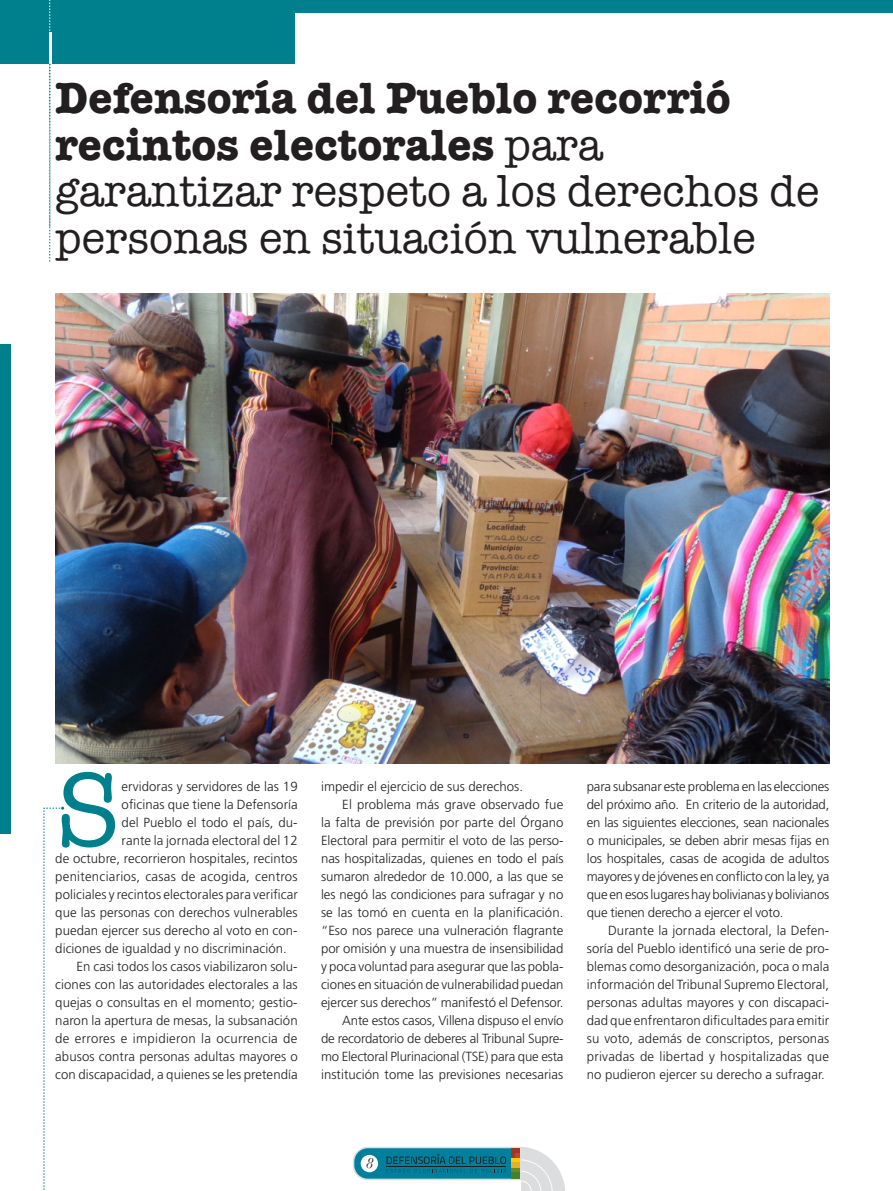
<style>
.page{position:relative;width:893px;height:1191px;background:#fff}
.page>*{position:absolute;margin:0;border:0;box-sizing:border-box;transform-origin:0 0}
.Texto_A{font:106.35px "American Typewriter";color:#007f8d}
.TITULO{font:45px/46.5px "American Typewriter";letter-spacing:.005em;color:#231f20}
.t1{font:italic 15px "Baskerville";color:#231f20}
.PARRAFO_1{font:300 13.2px/18px "Frutiger";letter-spacing:.005em;color:#231f20;text-align:justify}
.Texto_A-2{font:300 13.2px "Frutiger";letter-spacing:.005em;color:#231f20}
.s1{font-weight:700}
</style>
<div class="page">
<img style="left:55px;top:293px;width:774px;height:470px">
<svg style="left:353px;top:1147px;width:212px;height:44px"></svg>
<div style="left:0;top:0;width:295px;height:64px;background:#007f8d"></div>
<div style="left:232px;top:0;width:661px;height:13px;background:#007f8d"></div>
<div style="left:0;top:345px;width:11px;height:489px;background:#007f8d"></div>
<hr style="left:892px;top:64px;width:1px;height:1127px;background:#007f8d">
<svg style="left:43px;top:806px;width:21px;height:384px"></svg>
<svg style="left:49px;top:0;width:3px;height:261px"></svg>
<p class="TITULO" style="left:55px;top:74px;width:766px"><span class="s1">Defensoría del Pueblo recorrió recintos electorales</span> para garantizar respeto a los derechos de personas en situación vulnerable</p>
<p class="Texto_A" style="left:55px;top:728px;width:67px">S</p>
<p class="Texto_A-2" style="left:122px;top:779px;width:178px">ervidoras y servidores de las 19</p>
<p class="Texto_A-2" style="left:122px;top:797px;width:178px">oficinas que tiene la Defensoría</p>
<p class="Texto_A-2" style="left:122px;top:815px;width:178px">del Pueblo el todo el país, du-</p>
<p class="Texto_A-2" style="left:122px;top:833px;width:178px">rante la jornada electoral del 12</p>
<p class="Texto_A-2" style="left:55px;top:851px;width:244px">de octubre, recorrieron hospitales, recintos</p>
<p class="Texto_A-2" style="left:55px;top:869px;width:244px">penitenciarios, casas de acogida, centros</p>
<p class="Texto_A-2" style="left:55px;top:887px;width:244px">policiales y recintos electorales para verificar</p>
<p class="Texto_A-2" style="left:55px;top:905px;width:244px">que las personas con derechos vulnerables</p>
<p class="Texto_A-2" style="left:55px;top:923px;width:244px">puedan ejercer sus derecho al voto en con-</p>
<p class="Texto_A-2" style="left:55px;top:941px;width:233px">diciones de igualdad y no discriminación.</p>
<p class="PARRAFO_1" style="left:55px;top:957px;width:244px;text-indent:21px">En casi todos los casos viabilizaron solu&shy;ciones con las autoridades electorales a las quejas o consultas en el momento; gestio&shy;naron la apertura de mesas, la subsanación de errores e impidieron la ocurrencia de abusos contra personas adultas mayores o con discapacidad, a quienes se les pretendía</p>
<p class="PARRAFO_1" style="left:321px;top:777px;width:204px">impedir el ejercicio de sus derechos.</p>
<p class="PARRAFO_1" style="left:321px;top:795px;width:244px;text-indent:21px">El problema más grave observado fue la falta de previsión por parte del Órgano Electoral para permitir el voto de las perso&shy;nas hospitalizadas, quienes en todo el país sumaron alrededor de 10.000, a las que se les negó las condiciones para sufragar y no se las tomó en cuenta en la planificación. “Eso nos parece una vulneración flagrante por omisión y una muestra de insensibilidad y poca voluntad para asegurar que las pobla&shy;ciones en situación de vulnerabilidad puedan ejercer sus derechos” manifestó el Defensor.</p>
<p class="PARRAFO_1" style="left:321px;top:1011px;width:244px;text-indent:21px">Ante estos casos, Villena dispuso el envío de recordatorio de deberes al Tribunal Supre&shy;mo Electoral Plurinacional (TSE) para que esta institución tome las previsiones necesarias</p>
<p class="PARRAFO_1" style="left:587px;top:777px;width:244px">para subsanar este problema en las elecciones del próximo año. En criterio de la autoridad, en las siguientes elecciones, sean nacionales o municipales, se deben abrir mesas fijas en los hospitales, casas de acogida de adultos mayores y de jóvenes en conflicto con la ley, ya que en esos lugares hay bolivianas y bolivianos que tienen derecho a ejercer el voto.</p>
<p class="PARRAFO_1" style="left:587px;top:921px;width:244px;text-indent:21px">Durante la jornada electoral, la Defen&shy;soría del Pueblo identificó una serie de pro&shy;blemas como desorganización, poca o mala información del Tribunal Supremo Electoral, personas adultas mayores y con discapaci&shy;dad que enfrentaron dificultades para emitir su voto, además de conscriptos, personas privadas de libertad y hospitalizadas que no pudieron ejercer su derecho a sufragar.</p>
<p class="t1" style="left:366px;top:1154px;width:9px">8</p>
</div>
